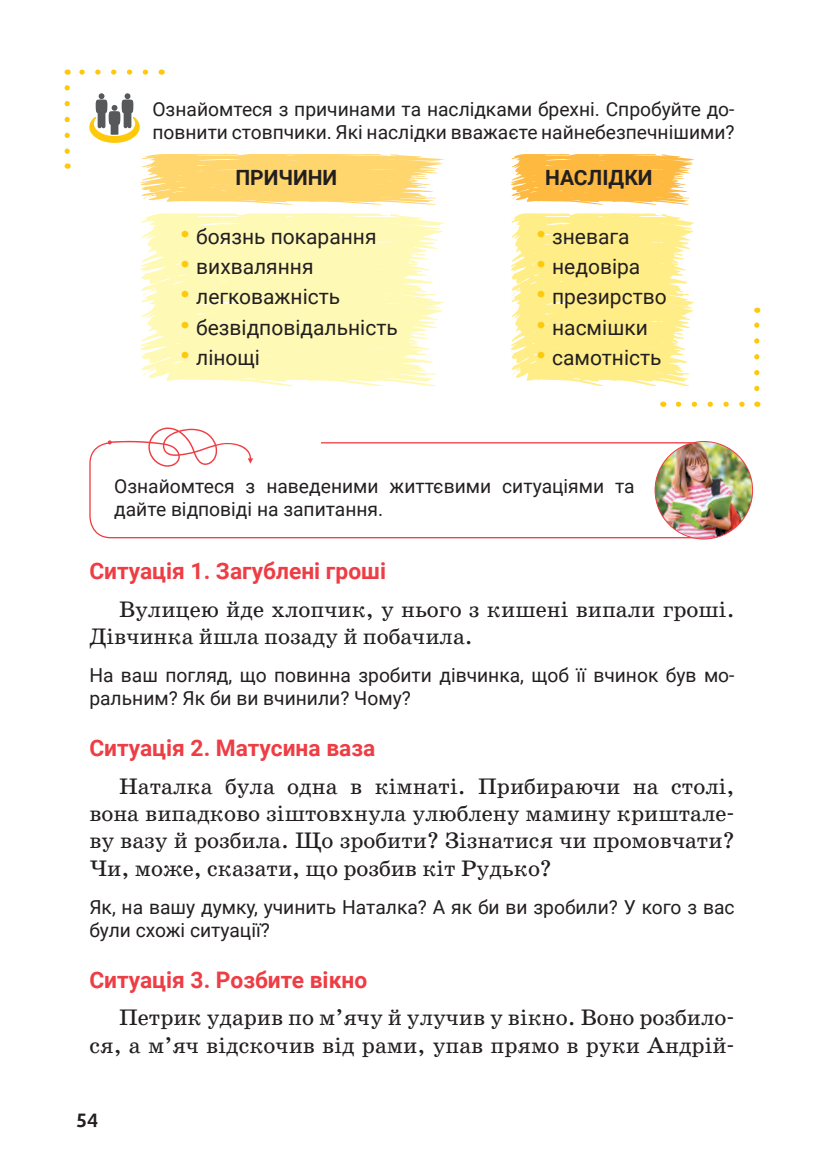
<style>
.page{position:relative;width:819px;height:1166px;background:#fff}
.page>*{position:absolute;margin:0;border:0;box-sizing:border-box;transform-origin:0 0}
.Текст{font:22.75px/27.3px "School Book AC";color:#231f20}
.Рубрика{font:700 22.75px "Roboto";color:#ee3d44}
.Діти_питання{font:21px "Roboto";color:#231f20}
.Діти_питання-2{font:700 21px "Roboto";color:#231f20}
.Діти_говорять{font:19.25px/23.1px "Roboto";color:#231f20}
._1_2_3{font:19.25px/23.1px "Roboto";color:#231f20}
.t1{font:700 19.25px "Daxline Pro";color:#231f20}
.s1{font-family:"School Book AC";font-weight:700;font-size:31.5px;color:#fec80b}
</style>
<div class="page">
<svg style="left:140px;top:154px;width:304px;height:51px;background:#fedc85"></svg>
<svg style="left:140px;top:213px;width:304px;height:173px;background:#fff9c0"></svg>
<svg style="left:510px;top:154px;width:184px;height:51px;background:#fdc561"></svg>
<svg style="left:510px;top:213px;width:184px;height:173px;background:#ffef97"></svg>
<svg style="left:79px;top:69px;width:66px;height:6px"></svg>
<svg style="left:64px;top:88px;width:6px;height:81px"></svg>
<svg style="left:678px;top:402px;width:67px;height:5px"></svg>
<svg style="left:754px;top:308px;width:5px;height:80px"></svg>
<svg style="left:89px;top:93px;width:51px;height:50px"></svg>
<div style="left:89px;top:442px;width:630px;height:96px;border:1px solid #ee3d44;border-radius:21px"></div>
<div style="left:110px;top:427px;width:210px;height:40px;background:#fff"></div>
<svg style="left:108px;top:427px;width:145px;height:40px"></svg>
<img style="left:655px;top:441px;width:97px;height:98px;border-radius:49px">
<p class="Діти_говорять" style="left:152px;top:97px;width:583px">Ознайомтеся з причинами та наслідками брехні. Спробуйте до&shy;повнити стовпчики. Які наслідки вважаєте найнебезпечнішими?</p>
<p class="Діти_питання-2" style="left:235px;top:162px;width:103px">ПРИЧИНИ</p>
<p class="Діти_питання-2" style="left:545px;top:162px;width:109px">НАСЛІДКИ</p>
<p class="Діти_питання" style="left:174px;top:222px;width:204px"><span class="s1">•</span>боязнь покарання</p>
<p class="Діти_питання" style="left:174px;top:252px;width:141px"><span class="s1">•</span>вихваляння</p>
<p class="Діти_питання" style="left:174px;top:282px;width:168px"><span class="s1">•</span>легковажність</p>
<p class="Діти_питання" style="left:174px;top:312px;width:225px"><span class="s1">•</span>безвідповідальність</p>
<p class="Діти_питання" style="left:174px;top:342px;width:87px"><span class="s1">•</span>лінощі</p>
<p class="Діти_питання" style="left:530px;top:222px;width:101px"><span class="s1">•</span>зневага</p>
<p class="Діти_питання" style="left:530px;top:252px;width:112px"><span class="s1">•</span>недовіра</p>
<p class="Діти_питання" style="left:530px;top:282px;width:138px"><span class="s1">•</span>презирство</p>
<p class="Діти_питання" style="left:530px;top:312px;width:119px"><span class="s1">•</span>насмішки</p>
<p class="Діти_питання" style="left:530px;top:342px;width:133px"><span class="s1">•</span>самотність</p>
<p class="_1_2_3" style="left:114px;top:474px;width:522px">Ознайомтеся з наведеними життєвими ситуаціями та дайте відповіді на запитання.</p>
<p class="Рубрика" style="left:89px;top:555px;width:298px">Ситуація 1. Загублені гроші</p>
<p class="Текст" style="left:89px;top:595px;width:646px;text-indent:30px">Вулицею йде хлопчик, у нього з кишені випали гроші.<br>Дівчинка йшла позаду й побачила.</p>
<p class="Діти_говорять" style="left:89px;top:663px;width:646px">На ваш погляд, що повинна зробити дівчинка, щоб її вчинок був мо&shy;ральним? Як би ви вчинили? Чому?</p>
<p class="Рубрика" style="left:89px;top:732px;width:287px">Ситуація 2. Матусина ваза</p>
<p class="Текст" style="left:89px;top:772px;width:646px;text-align:justify;text-indent:30px">Наталка була одна в кімнаті. Прибираючи на столі, вона випадково зіштовхнула улюблену мамину криштале&shy;ву вазу й розбила. Що зробити? Зізнатися чи промовчати?<br>Чи, може, сказати, що розбив кіт Рудько?</p>
<p class="Діти_говорять" style="left:89px;top:894px;width:646px">Як, на вашу думку, учинить Наталка? А як би ви зробили? У кого з вас були схожі ситуації?</p>
<p class="Рубрика" style="left:89px;top:964px;width:279px">Ситуація 3. Розбите вікно</p>
<p class="Текст" style="left:89px;top:1004px;width:646px;text-align:right">Петрик ударив по м’ячу й улучив у вікно. Воно розбило&shy;ся, а м’яч відскочив від рами, упав прямо в руки Андрій-</p>
<p class="t1" style="left:77px;top:1104px;width:23px">54</p>
</div>
